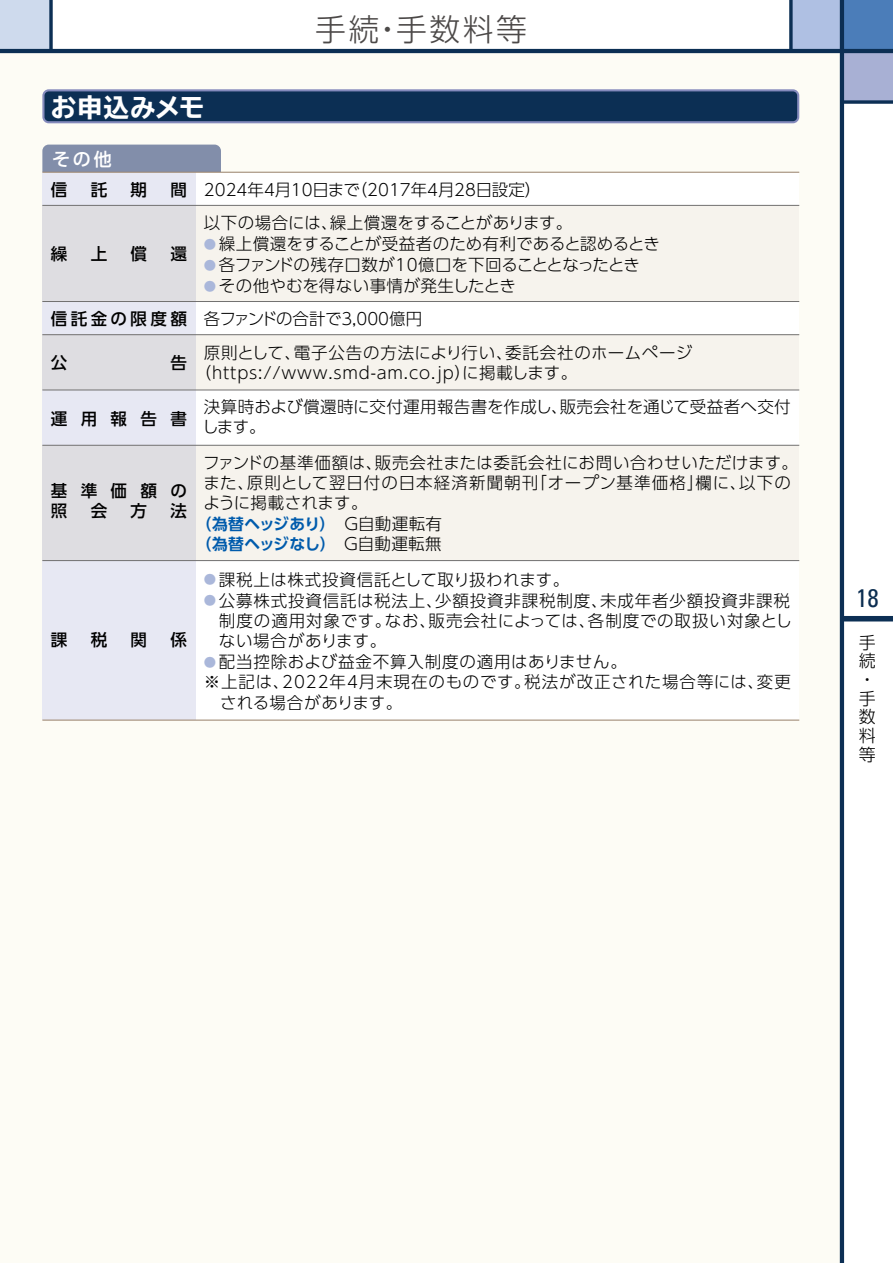
<style>
.page{position:relative;width:893px;height:1263px;background:#fff}
.page>*{position:absolute;margin:0;border:0;box-sizing:border-box;transform-origin:0 0}
.t1{font:300 30.9px "UD Shin Go Pro";letter-spacing:.08em;color:#4c4948}
.t2{font:700 expanded 25.5px "TBUD Go Std";letter-spacing:.025em;color:#fff}
.t3{font:condensed 25.5px "Univers";color:#0c2e51}
.t4{font:500 18px "UD Shin Go Pro";color:#fff}
.t5{font:300 16.95px/18.8px "UD Shin Go Pro";color:#000}
.t6{font:300 16.5px/20.2px "UD Shin Go Pro";letter-spacing:.02em;color:#000}
.t7{font:300 16.5px/20.2px "UD Shin Go Pro";letter-spacing:.05em;color:#000}
.t8{font:300 16.5px/20.2px "UD Shin Go Pro";letter-spacing:.04em;color:#000}
.t9{font:300 16.5px "UD Shin Go Pro";color:#000}
.t10{font:300 16.5px "UD Shin Go Pro";letter-spacing:.06em;color:#000}
.t11{font:300 16.5px "UD Shin Go Pro";letter-spacing:-.015em;color:#000}
.t12{font:500 16.5px/20.2px "UD Shin Go Pro";letter-spacing:.81em;color:#000}
.t13{font:300 16.5px "UD Shin Go Pro";letter-spacing:-.02em;color:#000}
.t14{font:300 16.5px "UD Shin Go Pro";letter-spacing:-.005em;color:#000}
.t15{font:700 15.75px/20.2px "UD Shin Go Pro De";letter-spacing:-.01em;color:#005bac}
.s1{font-weight:500}
.s2{font-size:12.3px;color:#aab7da}
.s3{font-family:"UD Shin Go Pro";font-weight:300;font-size:16.5px;color:#000}
</style>
<div class="page">
<div style="left:0;top:0;width:51px;height:51px;background:#cedaed"></div>
<div style="left:842px;top:0;width:51px;height:51px;background:#4b7db9"></div>
<div style="left:842px;top:51px;width:51px;height:51px;background:#a8b0d4"></div>
<div style="left:791px;top:0;width:51px;height:51px;background:#afc0e3"></div>
<svg style="left:49px;top:0;width:4px;height:49px"></svg>
<div style="left:0;top:51px;width:842px;height:1212px;background:#fdfcf5"></div>
<div style="left:842px;top:616px;width:51px;height:5px;background:#0c2f54"></div>
<hr style="left:840px;top:0;width:4px;height:1263px;background:#0c2f54">
<hr style="left:0;top:49px;width:893px;height:4px;background:#0c2f54">
<svg style="left:844px;top:100px;width:49px;height:4px"></svg>
<svg style="left:789px;top:0;width:4px;height:49px"></svg>
<div style="left:42px;top:145px;width:179px;height:34px;background:#828eaa;border-radius:6px"></div>
<div style="left:42px;top:172px;width:757px;height:548px;background:#fff"></div>
<div style="left:42px;top:172px;width:153px;height:548px;background:#e7e8f3"></div>
<div style="left:42px;top:205px;width:757px;height:96px;background:linear-gradient(to right,#e6e4e5,#fdf9f0)"></div>
<div style="left:42px;top:335px;width:757px;height:55px;background:linear-gradient(to right,#e6e4e5,#fdf9f0)"></div>
<div style="left:42px;top:445px;width:757px;height:116px;background:linear-gradient(to right,#e6e4e5,#fdf9f0)"></div>
<hr style="left:42px;top:172px;width:757px;height:1px;background:#9d8771">
<hr style="left:42px;top:205px;width:757px;height:1px;background:#727171">
<hr style="left:42px;top:301px;width:757px;height:1px;background:#727171">
<hr style="left:42px;top:334px;width:757px;height:1px;background:#727171">
<hr style="left:42px;top:390px;width:757px;height:1px;background:#727171">
<hr style="left:42px;top:445px;width:757px;height:1px;background:#727171">
<hr style="left:42px;top:560px;width:757px;height:1px;background:#727171">
<hr style="left:42px;top:719px;width:757px;height:2px;background:#9d8771">
<svg style="left:42px;top:89px;width:757px;height:34px;background:#1c3b62"></svg>
<h2 class="t2" style="left:51px;top:93px;width:155px">お申込みメモ</h2>
<p class="t4" style="left:52px;top:144px;width:61px">その他</p>
<h1 class="t1" style="left:315px;top:4px;width:213px">手続・手数料等</h1>
<p class="t12" style="left:51px;top:179px;width:18px">信</p>
<p class="t12" style="left:91px;top:179px;width:18px">託</p>
<p class="t12" style="left:131px;top:179px;width:18px">期</p>
<p class="t9" style="left:170px;top:176px;width:372px"><span class="s1">間</span> 2024年4月10日まで（2017年4月28日設定）</p>
<p class="t12" style="left:51px;top:243px;width:18px">繰</p>
<p class="t12" style="left:91px;top:243px;width:18px">上</p>
<p class="t12" style="left:131px;top:243px;width:18px">償</p>
<p class="t12" style="left:170px;top:243px;width:18px">還</p>
<p class="t14" style="left:204px;top:210px;width:370px">以下の場合には、繰上償還をすることがあります。</p>
<p class="t6" style="left:204px;top:233px;width:457px"><span class="s2">●</span> 繰上償還をすることが受益者のため有利であると認めるとき</p>
<p class="t11" style="left:204px;top:252px;width:438px"><span class="s2">●</span> 各ファンドの残存口数が10億口を下回ることとなったとき</p>
<p class="t6" style="left:204px;top:275px;width:313px"><span class="s2">●</span> その他やむを得ない事情が発生したとき</p>
<p class="t13" style="left:51px;top:306px;width:373px"><span class="s1">信託金の限度額</span> 各ファンドの合計で3,000億円</p>
<p class="t12" style="left:51px;top:352px;width:18px">公</p>
<p class="t12" style="left:170px;top:352px;width:18px">告</p>
<p class="t7" style="left:195px;top:342px;width:499px;text-indent:9px">原則として、電子公告の方法により行い、委託会社のホームページ（https://www.smd-am.co.jp）に掲載します。</p>
<p class="t12" style="left:51px;top:408px;width:138px">運用報告書</p>
<p class="t6" style="left:202px;top:396px;width:590px">決算時および償還時に交付運用報告書を作成し、販売会社を通じて受益者へ交付します。</p>
<p class="t12" style="left:51px;top:480px;width:138px">基準価額の照</p>
<p class="t12" style="left:91px;top:500px;width:18px">会</p>
<p class="t12" style="left:131px;top:500px;width:18px">方</p>
<p class="t12" style="left:170px;top:500px;width:18px">法</p>
<p class="t12" style="left:51px;top:629px;width:18px">課</p>
<p class="t12" style="left:91px;top:629px;width:18px">税</p>
<p class="t12" style="left:131px;top:629px;width:18px">関</p>
<p class="t12" style="left:170px;top:629px;width:18px">係</p>
<p class="t8" style="left:203px;top:452px;width:596px">ファンドの基準価額は、販売会社または委託会社にお問い合わせいただけます。また、原則として翌日付の日本経済新聞朝刊「オープン基準価格」欄に、以下のように掲載されます。</p>
<p class="t15" style="left:196px;top:513px;width:248px">（為替ヘッジあり） <span class="s3">G自動運転有</span>（為替ヘッジなし） <span class="s3">G自動運転無</span></p>
<p class="t6" style="left:204px;top:569px;width:367px"><span class="s2">●</span> 課税上は株式投資信託として取り扱われます。</p>
<p class="t6" style="left:219px;top:590px;width:575px;text-align:justify;text-indent:-15px"><span class="s2">●</span> 公募株式投資信託は税法上、少額投資非課税制度、未成年者少額投資非課税制度の適用対象です。なお、販売会社によっては、各制度での取扱い対象としない場合があります。</p>
<p class="t7" style="left:204px;top:651px;width:425px"><span class="s2">●</span> 配当控除および益金不算入制度の適用はありません。</p>
<p class="t10" style="left:204px;top:669px;width:588px">※上記は、2022年4月末現在のものです。税法が改正された場合等には、変更</p>
<p class="t9" style="left:220px;top:689px;width:184px">される場合があります。</p>
<h2 class="t3" style="left:856px;top:582px;width:24px">18</h2>
<p class="t5" style="left:859px;top:632px;width:18px">手続・手数料等</p>
</div>
